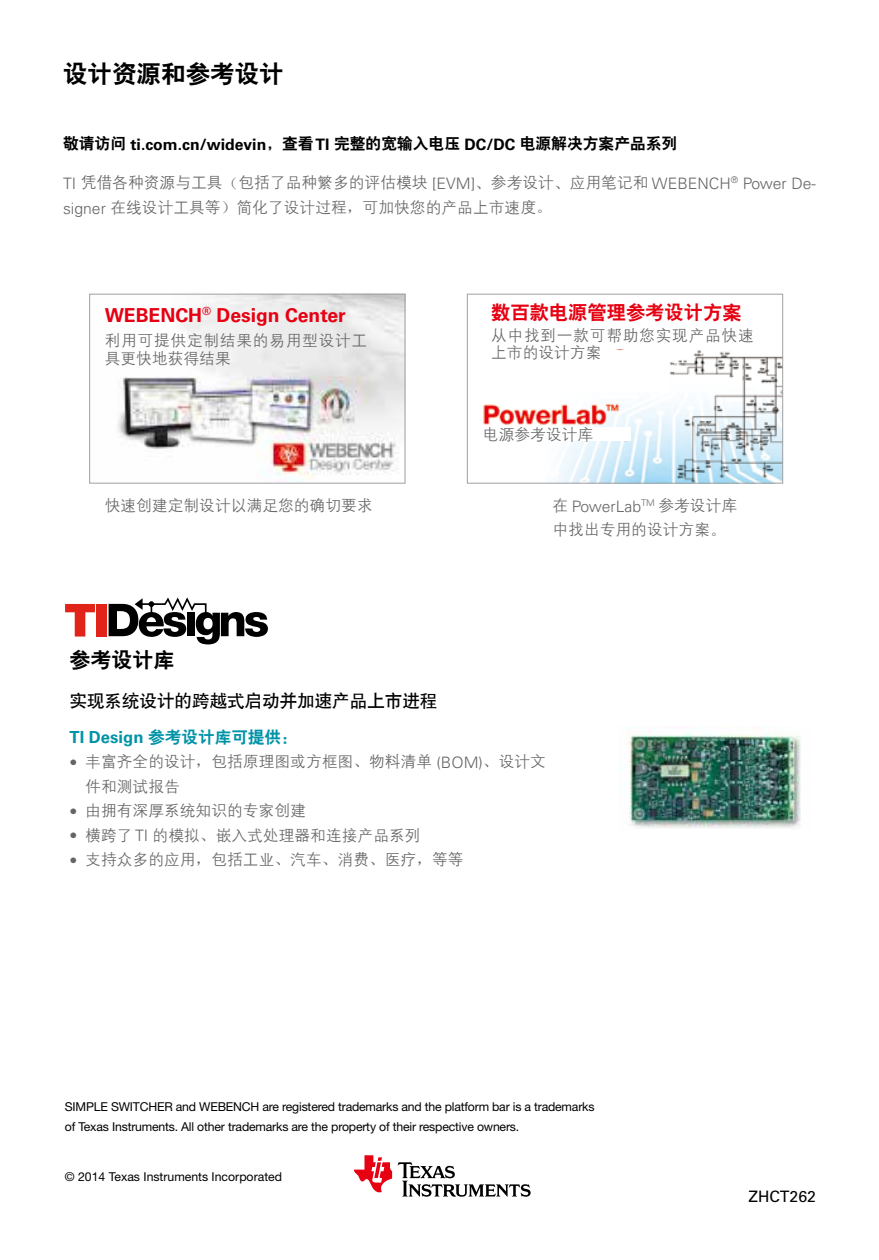
<style>
.page{position:relative;width:879px;height:1260px;background:#fff}
.page>*{position:absolute;margin:0;border:0;box-sizing:border-box;transform-origin:0 0}
.t1{font:24.5px "H Yb 2 gj";color:#000}
.t2{font:21px "H Yb 2 gj";color:#000}
.t3{font:700 19.25px "Univers";color:#e60012}
.t4{font:19.25px "H Yb 2 gj";color:#e60012}
.t5{font:17.5px "H Yb 1 gj";color:#000}
.t6{font:16.62px "H Yb 2 gj";color:#0093a8}
.t7{font:15.75px/24.5px "H Yg 2 gj";color:#666464}
.t8{font:15.75px "H Yb 2 gj";color:#000}
.t9{font:15.75px/17.5px "H Yg 2 gj";letter-spacing:.045em;color:#666464}
.t10{font:300 15.75px "Univers";color:#666464}
.t11{font:15.75px "Univers";color:#000}
.t12{font:12.25px/19.2px "Helvetica Neue LT Std";letter-spacing:-.015em;color:#000}
.t13{font:700 condensed 10.5px "Helvetica Neue LT Std";letter-spacing:-.02em;color:#000}
.s1{font-family:"Univers";font-weight:700}
.s2{font-family:"Univers";font-weight:300}
.s3{font-family:"Sim Sun"}
.s4{font-family:"H Yg 2 gj";font-weight:400}
</style>
<div class="page">
<svg style="left:353px;top:1155px;width:177px;height:42px"></svg>
<svg style="left:65px;top:604px;width:30px;height:33px"></svg>
<div style="left:96px;top:604px;width:10px;height:33px;background:#e2231a"></div>
<svg style="left:108px;top:597px;width:160px;height:47px"></svg>
<img style="left:619px;top:726px;width:182px;height:102px">
<img style="left:89px;top:293px;width:316px;height:189px">
<img style="left:483px;top:349px;width:297px;height:133px">
<div style="left:466px;top:294px;width:316px;height:190px;border:1px solid #9fa0a0"></div>
<div style="left:89px;top:294px;width:316px;height:190px;border:1px solid #9fa0a0"></div>
<div style="left:472px;top:352px;width:195px;height:39px;background:#fff"></div>
<div style="left:480px;top:427px;width:150px;height:13px;background:#fff"></div>
<h1 class="t1" style="left:63px;top:61px;width:222px">设计资源和参考设计</h1>
<p class="t8" style="left:63px;top:135px;width:615px">敬请访问 <span class="s1">ti.com.cn/widevin</span>，查看 <span class="s1">TI</span> 完整的宽输入电压 <span class="s1">DC/DC</span> 电源解决方案产品系列</p>
<p class="t7" style="left:63px;top:170px;width:754px"><span class="s2">TI</span> 凭借各种资源与工具<span class="s3">（</span>包括了品种繁多的评估模块 <span class="s2">[EVM]</span><span class="s3">、</span>参考设计<span class="s3">、</span>应用笔记和 <span class="s2">WEBENCH</span><sup>®</sup> <span class="s2">Power De&shy;signer</span> 在线设计工具等<span class="s3">）</span>简化了设计过程<span class="s3">，</span>可加快您的产品上市速度<span class="s3">。</span></p>
<p class="t3" style="left:105px;top:304px;width:242px">WEBENCH<sup>®</sup> Design Center</p>
<p class="t9" style="left:105px;top:332px;width:264px">利用可提供定制结果的易用型设计工具更快地获得结果</p>
<p class="t4" style="left:491px;top:303px;width:252px">数百款电源管理参考设计方案</p>
<p class="t9" style="left:491px;top:326px;width:264px">从中找到一款可帮助您实现产品快速上市的设计方案</p>
<p class="t7" style="left:482px;top:422px;width:112px">电源参考设计库</p>
<p class="t7" style="left:105px;top:493px;width:269px">快速创建定制设计以满足您的确切要求</p>
<p class="t10" style="left:552px;top:496px;width:186px"><span class="s4">在</span> PowerLab<sup>TM</sup> <span class="s4">参考设计库</span></p>
<p class="t7" style="left:552px;top:518px;width:175px">中找出专用的设计方案<span class="s3">。</span></p>
<h2 class="t2" style="left:69px;top:649px;width:106px">参考设计库</h2>
<p class="t5" style="left:69px;top:692px;width:369px">实现系统设计的跨越式启动并加速产品上市进程</p>
<p class="t6" style="left:69px;top:728px;width:230px"><span class="s1">TI Design</span> 参考设计库可提供：</p>
<p class="t7" style="left:85px;top:749px;width:462px;text-indent:-16px"><span class="s2">•</span> 丰富齐全的设计<span class="s3">，</span>包括原理图或方框图<span class="s3">、</span>物料清单 <span class="s2">(BOM)</span><span class="s3">、</span>设计文件和测试报告</p>
<p class="t7" style="left:69px;top:798px;width:238px"><span class="s2">•</span> 由拥有深厚系统知识的专家创建</p>
<p class="t7" style="left:69px;top:823px;width:352px"><span class="s2">•</span> 横跨了 <span class="s2">TI</span> 的模拟<span class="s3">、</span>嵌入式处理器和连接产品系列</p>
<p class="t7" style="left:69px;top:847px;width:395px"><span class="s2">•</span> 支持众多的应用<span class="s3">，</span>包括工业<span class="s3">、</span>汽车<span class="s3">、</span>消费<span class="s3">、</span>医疗<span class="s3">，</span>等等</p>
<p class="t12" style="left:65px;top:1097px;width:531px">SIMPLE SWITCHER and WEBENCH are registered trademarks and the platform bar is a trademarks of Texas Instruments. All other trademarks are the property of their respective owners.</p>
<p class="t12" style="left:65px;top:1166px;width:218px">© 2014 Texas Instruments Incorporated</p>
<p class="t13" style="left:784px;top:1183px;width:36px">SLPT040</p>
<p class="t11" style="left:748px;top:1187px;width:69px">ZHCT262</p>
</div>
